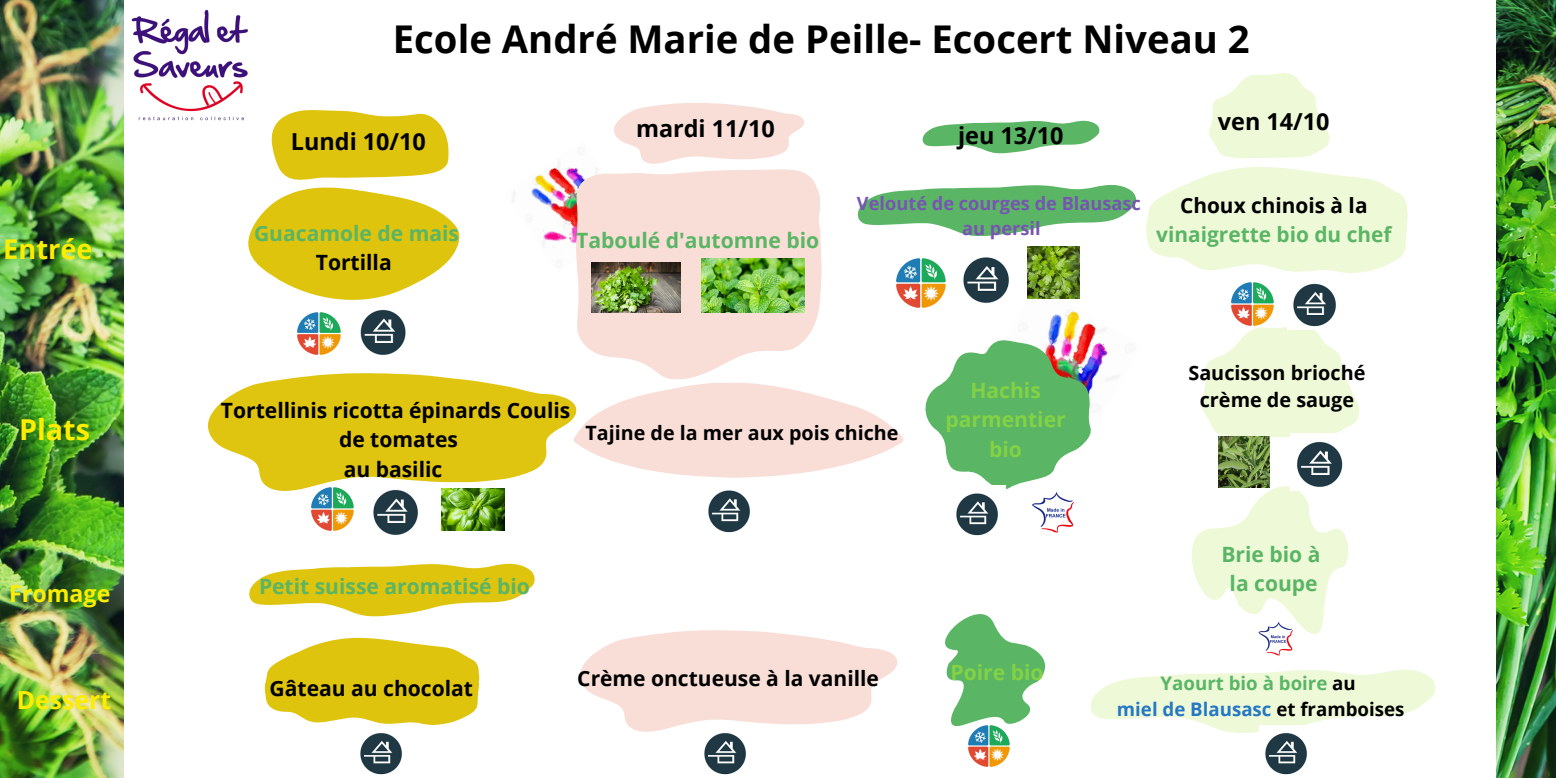
<style>
.page{position:relative;width:1556px;height:778px;background:#fff}
.page>*{position:absolute;margin:0;border:0;box-sizing:border-box;transform-origin:0 0}
.t1{font:700 38.25px "Open Sans";color:#000}
.t2{font:700 28.8px "Open Sans";color:#ffed00}
.t3{font:700 27.21px "Open Sans";color:#ffed00}
.t4{font:700 24.87px "Open Sans";color:#ffed00}
.t5{font:700 23.4px "Open Sans";color:#000}
.t6{font:700 23.16px "Open Sans";color:#ffed00}
.t7{font:700 21.12px "Open Sans";color:#5ab565}
.t8{font:700 21.06px/29.5px "Open Sans";color:#000;text-align:center}
.t9{font:700 21.06px/29.5px "Open Sans";color:#5ab565;text-align:center}
.t10{font:700 21.06px/29.5px "Open Sans";color:#83d244;text-align:center}
.t11{font:700 21px "Open Sans";color:#000}
.t12{font:700 20.82px "Open Sans";color:#5ab565}
.t13{font:700 20.82px "Open Sans";color:#000}
.t14{font:700 19.8px/27.7px "Open Sans";color:#000;text-align:center}
.t15{font:700 19.68px "Open Sans";color:#000}
.t16{font:700 18.66px/26.1px "Open Sans";color:#5ab565;text-align:center}
.t17{font:700 18.21px/25.3px "Open Sans";color:#7855b2;text-align:center}
.s1{color:#000}
.s2{color:#2678c4}
</style>
<div class="page">
<svg style="left:248px;top:110px;width:212px;height:190px"></svg>
<svg style="left:249px;top:563px;width:286px;height:53px"></svg>
<svg style="left:265px;top:637px;width:214px;height:88px"></svg>
<img style="left:1019px;top:285px;width:113px;height:120px">
<img style="left:512px;top:165px;width:65px;height:83px">
<svg style="left:614px;top:103px;width:190px;height:61px"></svg>
<svg style="left:922px;top:121px;width:177px;height:32px"></svg>
<svg style="left:1209px;top:73px;width:120px;height:85px"></svg>
<svg style="left:574px;top:168px;width:248px;height:205px;background:#f7e0da"></svg>
<svg style="left:207px;top:373px;width:697px;height:118px"></svg>
<svg style="left:857px;top:185px;width:279px;height:51px"></svg>
<svg style="left:580px;top:630px;width:317px;height:101px"></svg>
<svg style="left:925px;top:339px;width:166px;height:150px"></svg>
<svg style="left:945px;top:614px;width:100px;height:112px"></svg>
<svg style="left:1200px;top:325px;width:159px;height:111px"></svg>
<svg style="left:1146px;top:167px;width:261px;height:106px"></svg>
<svg style="left:1191px;top:436px;width:158px;height:198px;fill:#eef9d7"></svg>
<svg style="left:1090px;top:669px;width:345px;height:64px"></svg>
<img style="left:0;top:0;width:123px;height:778px">
<img style="left:698px;top:725px;width:55px;height:50px">
<img style="left:702px;top:482px;width:55px;height:51px">
<img style="left:360px;top:733px;width:42px;height:42px">
<img style="left:367px;top:481px;width:59px;height:54px">
<img style="left:950px;top:485px;width:55px;height:51px">
<img style="left:963px;top:257px;width:46px;height:46px">
<img style="left:1259px;top:725px;width:55px;height:50px">
<img style="left:1287px;top:283px;width:56px;height:47px">
<img style="left:1290px;top:433px;width:60px;height:57px">
<img style="left:968px;top:725px;width:41px;height:41px">
<img style="left:1231px;top:282px;width:42px;height:43px">
<img style="left:360px;top:309px;width:46px;height:46px">
<img style="left:298px;top:312px;width:42px;height:43px">
<img style="left:311px;top:487px;width:43px;height:43px">
<img style="left:896px;top:259px;width:49px;height:48px">
<img style="left:1029px;top:485px;width:50px;height:48px">
<img style="left:1256px;top:616px;width:41px;height:40px">
<img style="left:1496px;top:0;width:59px;height:778px">
<img style="left:441px;top:488px;width:63px;height:42px">
<img style="left:592px;top:262px;width:88px;height:50px">
<img style="left:701px;top:259px;width:103px;height:53px">
<img style="left:1217px;top:436px;width:52px;height:51px">
<img style="left:1027px;top:246px;width:52px;height:52px">
<img style="left:132px;top:10px;width:115px;height:111px">
<p class="t3" style="left:3px;top:230px;width:91px">Entrée</p>
<h2 class="t2" style="left:19px;top:409px;width:73px">Plats</h2>
<p class="t6" style="left:9px;top:577px;width:103px">Fromage</p>
<p class="t4" style="left:17px;top:682px;width:96px">Dessert</p>
<h1 class="t1" style="left:393px;top:12px;width:858px">Ecole André Marie de Peille- Ecocert Niveau 2</h1>
<p class="t5" style="left:291px;top:124px;width:136px">Lundi 10/10</p>
<p class="t9" style="left:254px;top:218px;width:206px">Guacamole de mais</p>
<p class="t8" style="left:316px;top:247px;width:77px">Tortilla</p>
<p class="t5" style="left:636px;top:112px;width:140px">mardi 11/10</p>
<p class="t5" style="left:958px;top:119px;width:107px">jeu 13/10</p>
<p class="t5" style="left:1217px;top:104px;width:113px">ven 14/10</p>
<p class="t7" style="left:576px;top:226px;width:245px">Taboulé d'automne bio</p>
<p class="t17" style="left:857px;top:190px;width:285px">Velouté de courges de Blausasc au persil</p>
<p class="t13" style="left:1180px;top:190px;width:189px">Choux chinois à la</p>
<p class="t12" style="left:1156px;top:219px;width:237px">vinaigrette bio du chef</p>
<p class="t8" style="left:221px;top:395px;width:351px">Tortellinis ricotta épinards Coulis de tomates<br>au basilic</p>
<p class="t15" style="left:585px;top:419px;width:314px">Tajine de la mer aux pois chiche</p>
<p class="t9" style="left:259px;top:570px;width:272px">Petit suisse aromatisé bio</p>
<p class="t10" style="left:945px;top:375px;width:122px">Hachis parmentier bio</p>
<p class="t14" style="left:1188px;top:358px;width:178px">Saucisson brioché crème de sauge</p>
<p class="t9" style="left:1221px;top:538px;width:100px">Brie bio à la coupe</p>
<p class="t8" style="left:269px;top:673px;width:205px">Gâteau au chocolat</p>
<p class="t11" style="left:577px;top:663px;width:303px">Crème onctueuse à la vanille</p>
<p class="t10" style="left:950px;top:657px;width:94px">Poire bio</p>
<p class="t16" style="left:1116px;top:669px;width:289px">Yaourt bio à boire <span class="s1">au<br></span><span class="s2">miel de Blausasc</span> <span class="s1">et framboises</span></p>
</div>
